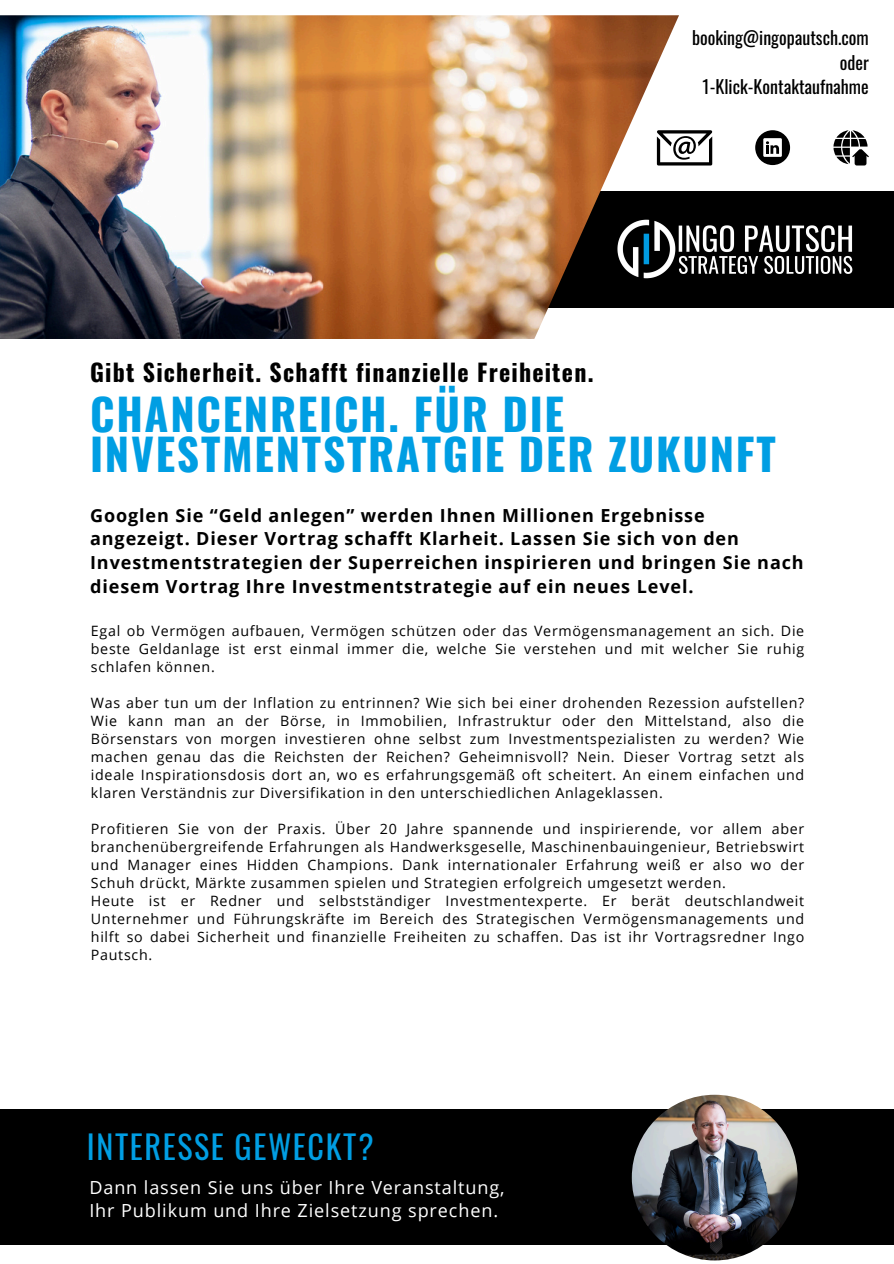
<style>
.page{position:relative;width:894px;height:1264px;background:#fff}
.page>*{position:absolute;margin:0;border:0;box-sizing:border-box;transform-origin:0 0}
.t1{font:700 43.5px/39.3px "Oswald";letter-spacing:.04em;color:#009ee3}
.t2{font:32.1px "Oswald";letter-spacing:.05em;color:#009ee3}
.t3{font:700 23.85px "Oswald";letter-spacing:.05em;color:#000}
.t4{font:700 18px/23.7px "Open Sans";letter-spacing:.05em;color:#000}
.t5{font:18px/23.7px "Open Sans";letter-spacing:.05em;color:#fff}
.t6{font:18px/24.8px "Oswald";color:#000;text-align:right}
.t7{font:14.25px/18px "Open Sans";letter-spacing:.05em;color:#000;text-align:justify}
</style>
<div class="page">
<div style="left:540px;top:191px;width:353px;height:116px;background:#000"></div>
<svg style="left:678px;top:130px;width:33px;height:35px"></svg>
<svg style="left:755px;top:130px;width:34px;height:35px"></svg>
<svg style="left:833px;top:130px;width:35px;height:35px"></svg>
<img style="left:0;top:15px;width:678px;height:324px">
<div style="left:0;top:1109px;width:893px;height:135px;background:#000"></div>
<img style="left:631px;top:1094px;width:166px;height:166px;border-radius:50%">
<img style="left:613px;top:215px;width:240px;height:68px">
<p class="t6" style="left:691px;top:24px;width:178px">booking@ingopautsch.com oder<br>1-Klick-Kontaktaufnahme</p>
<p class="t3" style="left:90px;top:354px;width:504px">Gibt Sicherheit. Schafft finanzielle Freiheiten.</p>
<h4 class="t1" style="left:90px;top:393px;width:687px">CHANCENREICH. FÜR DIE<br>INVESTMENTSTRATGIE DER ZUKUNFT</h4>
<p class="t4" style="left:90px;top:503px;width:715px">Googlen Sie “Geld anlegen” werden Ihnen Millionen Ergebnisse angezeigt. Dieser Vortrag schafft Klarheit. Lassen Sie sich von den Investmentstrategien der Superreichen inspirieren und bringen Sie nach diesem Vortrag Ihre Investmentstrategie auf ein neues Level.</p>
<p class="t7" style="left:91px;top:621px;width:714px">Egal ob Vermögen aufbauen, Vermögen schützen oder das Vermögensmanagement an sich. Die beste Geldanlage ist erst einmal immer die, welche Sie verstehen und mit welcher Sie ruhig schlafen können.</p>
<p class="t7" style="left:91px;top:693px;width:714px">Was aber tun um der Inflation zu entrinnen? Wie sich bei einer drohenden Rezession aufstellen?<br>Wie kann man an der Börse, in Immobilien, Infrastruktur oder den Mittelstand, also die Börsenstars von morgen investieren ohne selbst zum Investmentspezialisten zu werden? Wie</p>
<p class="t7" style="left:91px;top:747px;width:714px">machen genau das die Reichsten der Reichen? Geheimnisvoll? Nein. Dieser Vortrag setzt als ideale Inspirationsdosis dort an, wo es erfahrungsgemäß oft scheitert. An einem einfachen und klaren Verständnis zur Diversifikation in den unterschiedlichen Anlageklassen.</p>
<p class="t7" style="left:91px;top:819px;width:714px">Profitieren Sie von der Praxis. Über 20 Jahre spannende und inspirierende, vor allem aber branchenübergreifende Erfahrungen als Handwerksgeselle, Maschinenbauingenieur, Betriebswirt und Manager eines Hidden Champions. Dank internationaler Erfahrung weiß er also wo der</p>
<p class="t7" style="left:91px;top:873px;width:714px;text-align:left">Schuh drückt, Märkte zusammen spielen und Strategien erfolgreich umgesetzt werden.<br>Heute ist er Redner und selbstständiger Investmentexperte. Er berät deutschlandweit Unternehmer und Führungskräfte im Bereich des Strategischen Vermögensmanagements und hilft so dabei Sicherheit und finanzielle Freiheiten zu schaffen. Das ist ihr Vortragsredner Ingo</p>
<h3 class="t7" style="left:91px;top:945px;width:63px">Pautsch.</h3>
<p class="t2" style="left:87px;top:1121px;width:288px">INTERESSE GEWECKT?</p>
<p class="t5" style="left:89px;top:1174px;width:417px">Dann lassen Sie uns über Ihre Veranstaltung,<br>Ihr Publikum und Ihre Zielsetzung sprechen.</p>
</div>
